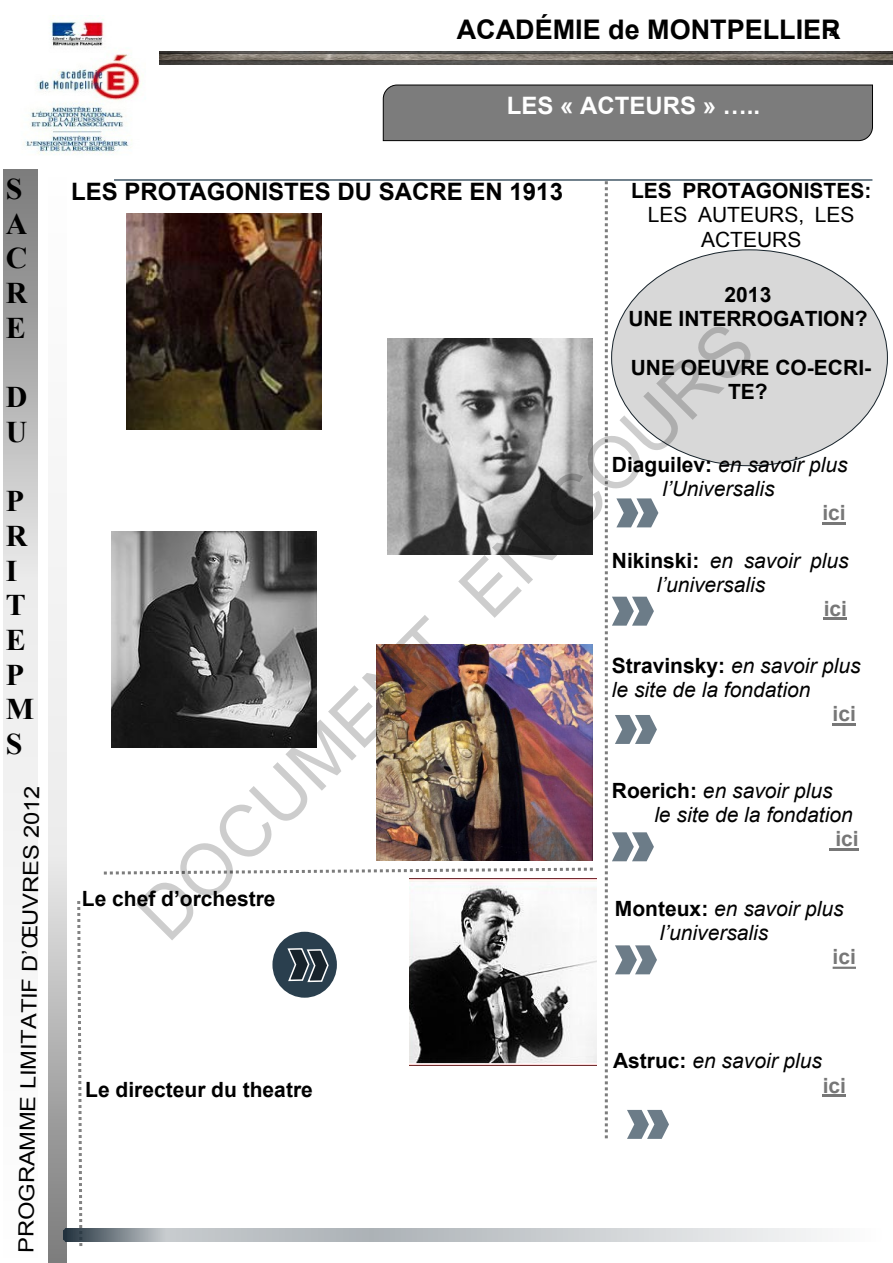
<style>
.page{position:relative;width:893px;height:1263px;background:#fff}
.page>*{position:absolute;margin:0;border:0;box-sizing:border-box;transform-origin:0 0}
.t1{font:72px "Arial";color:rgb(0 0 0/.2)}
.t2{font:700 30px/34.7px "Times New Roman";color:#000}
.t3{font:700 27px "Arial";color:#000}
.t4{font:700 24px "Arial";color:#000}
.t5{font:700 24px "Arial";color:#fff}
.t6{font:italic 21px/24.2px "Arial";color:#000}
.t7{font:700 21px/24.2px "Arial";color:#000;text-align:center}
.t8{font:21px "Arial";color:#000;scale:1.12 1}
.t9{font:21px/24.2px "Arial";color:#000;text-align:center}
.t10{font:700 21px "Arial";color:#777}
.t11{font:18px "Swiss 721 BT";color:#000}
.s1{font-weight:700;font-style:normal}
</style>
<div class="page">
<img style="left:159px;top:51px;width:734px;height:14px">
<img style="left:23px;top:15px;width:118px;height:140px">
<div style="left:611px;top:250px;width:276px;height:216px;background:#d8d8d8;border:1px solid #17232b;border-radius:50%"></div>
<hr style="left:824px;top:618px;width:23px;height:2px;background:#777">
<hr style="left:833px;top:967px;width:23px;height:2px;background:#777">
<hr style="left:832px;top:724px;width:24px;height:2px;background:#777">
<hr style="left:829px;top:849px;width:30px;height:2px;background:#777">
<hr style="left:822px;top:522px;width:24px;height:2px;background:#777">
<hr style="left:114px;top:179px;width:758px;height:2px;background:#425766">
<div style="left:382px;top:84px;width:491px;height:57px;background:#7c7c7c"></div>
<svg style="left:103px;top:867px;width:490px;height:8px"></svg>
<svg style="left:77px;top:901px;width:6px;height:345px"></svg>
<div style="left:272px;top:932px;width:65px;height:66px;background:#2a3f4e;border-radius:50%"></div>
<svg style="left:287px;top:948px;width:42px;height:35px"></svg>
<img style="left:63px;top:1228px;width:759px;height:14px">
<img style="left:126px;top:214px;width:195px;height:216px">
<img style="left:112px;top:532px;width:205px;height:216px">
<img style="left:387px;top:339px;width:206px;height:216px">
<img style="left:409px;top:878px;width:188px;height:187px">
<img style="left:376px;top:644px;width:216px;height:216px">
<svg style="left:605px;top:181px;width:64px;height:958px"></svg>
<hr style="left:823px;top:1095px;width:23px;height:2px;background:#777">
<h2 class="t2" style="left:6px;top:175px;width:23px">S<br>A<br>C<br>R<br>E</h2>
<h2 class="t2" style="left:6px;top:383px;width:23px">D<br>U</h2>
<h2 class="t2" style="left:6px;top:487px;width:30px">P<br>R<br>I<br>T<br>E<br>P<br>M<br>S</h2>
<p class="t8" style="left:17px;top:1252px;width:418px;rotate:-89deg">PROGRAMME LIMITATIF D’ŒUVRES 2012</p>
<p class="t3" style="left:457px;top:19px;width:386px">ACADÉMIE de MONTPELLIER</p>
<p class="t11" style="left:829px;top:26px;width:11px">4</p>
<p class="t5" style="left:507px;top:96px;width:255px">LES « ACTEURS » …..</p>
<p class="t4" style="left:71px;top:182px;width:493px">LES PROTAGONISTES DU SACRE EN 1913</p>
<p class="t7" style="left:631px;top:181px;width:242px">LES PROTAGONISTES:</p>
<p class="t9" style="left:648px;top:205px;width:208px">LES AUTEURS, LES<br>ACTEURS</p>
<p class="t7" style="left:628px;top:285px;width:241px">2013<br>UNE INTERROGATION?</p>
<p class="t7" style="left:631px;top:357px;width:242px">UNE OEUVRE CO-ECRI-<br>TE?</p>
<h1 class="t1" style="left:117px;top:893px;width:837px;rotate:-45deg">DOCUMENT EN COURS</h1>
<p class="t6" style="left:662px;top:454px;width:187px;text-indent:-51px"><span class="s1">Diaguilev:</span> en savoir plus l’Universalis</p>
<p class="t10" style="left:822px;top:504px;width:25px">ici</p>
<p class="t6" style="left:657px;top:550px;width:193px;text-indent:-45px"><span class="s1">Nikinski:</span> en savoir plus l’universalis</p>
<p class="t10" style="left:824px;top:600px;width:25px">ici</p>
<p class="t6" style="left:612px;top:656px;width:250px"><span class="s1">Stravinsky:</span> en savoir plus le site de la fondation</p>
<p class="t10" style="left:832px;top:706px;width:25px">ici</p>
<p class="t6" style="left:654px;top:781px;width:200px;text-indent:-42px"><span class="s1">Roerich:</span> en savoir plus le site de la fondation</p>
<p class="t10" style="left:835px;top:831px;width:25px">ici</p>
<p class="t7" style="left:82px;top:888px;width:195px">Le chef d’orchestre</p>
<p class="t6" style="left:660px;top:899px;width:185px;text-indent:-45px"><span class="s1">Monteux:</span> en savoir plus l’universalis</p>
<p class="t10" style="left:833px;top:949px;width:25px">ici</p>
<p class="t7" style="left:85px;top:1079px;width:229px">Le directeur du theatre</p>
<p class="t6" style="left:613px;top:1051px;width:211px"><span class="s1">Astruc:</span> en savoir plus</p>
<p class="t10" style="left:823px;top:1077px;width:25px">ici</p>
</div>
